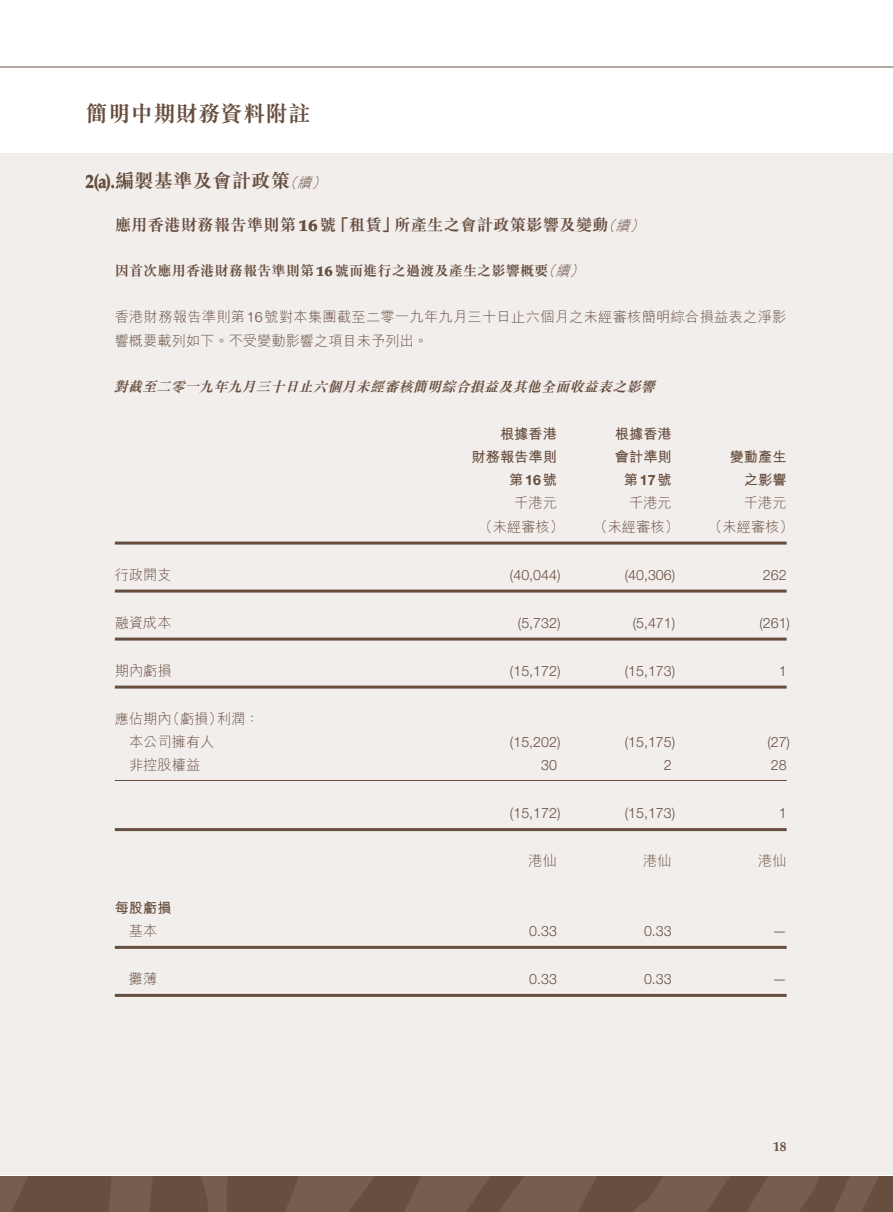
<style>
.page{position:relative;width:893px;height:1212px;background:#fff}
.page>*{position:absolute;margin:0;border:0;box-sizing:border-box;transform-origin:0 0}
.t1{font:700 22.5px "M Sung HK";color:#674e3f}
.t2{font:700 19.5px "M Sung HK";color:#674e3f}
.t3{font:700 16.5px "M Sung HK";color:#674e3f}
.t4{font:300 14.25px "Helvetica Neue LT Std";color:#674e3f}
.t5{font:300 14.25px "M Hei HK";color:#674e3f}
.t6{font:300 14.25px/23.2px "M Hei HK";letter-spacing:.02em;color:#674e3f}
.t7{font:italic 700 14.25px "M Sung HK";color:#674e3f}
.t8{font:700 14.25px "M Hei HK";color:#674e3f}
.t9{font:700 14.25px "M Sung HK";color:#674e3f}
.t10{font:italic 300 14.25px "M Hei HK";color:#674e3f}
.t11{font:700 13.5px "Palatino LT Std";color:#674e3f}
.s1{font-family:"Palatino LT Std";font-weight:900}
.s2{font-family:"Helvetica Neue LT Std"}
</style>
<div class="page">
<svg style="left:0;top:1176px;width:893px;height:36px;background:#6e5546"></svg>
<div style="left:0;top:153px;width:893px;height:1021px;background:#f2eeec"></div>
<hr style="left:0;top:67px;width:893px;height:1px;background:#674e3f">
<hr style="left:115px;top:541px;width:672px;height:3px;background:#674e3f">
<hr style="left:115px;top:589px;width:672px;height:3px;background:#674e3f">
<hr style="left:115px;top:637px;width:672px;height:3px;background:#674e3f">
<hr style="left:115px;top:685px;width:672px;height:3px;background:#674e3f">
<hr style="left:115px;top:780px;width:672px;height:1px;background:#674e3f">
<hr style="left:115px;top:828px;width:672px;height:3px;background:#674e3f">
<hr style="left:115px;top:946px;width:672px;height:3px;background:#674e3f">
<hr style="left:115px;top:994px;width:672px;height:3px;background:#674e3f">
<h1 class="t1" style="left:86px;top:103px;width:226px">簡明中期財務資料附註</h1>
<h2 class="t2" style="left:85px;top:171px;width:207px"><span class="s1">. )a(2</span> 編製基準及會計政策</h2>
<p class="t10" style="left:297px;top:175px;width:20px">續</p>
<p class="t10" style="left:283px;top:175px;width:20px">（</p>
<p class="t10" style="left:311px;top:175px;width:20px">(</p>
<p class="t3" style="left:115px;top:217px;width:223px">應用香港財務報告準則第<span class="s1">16</span>號</p>
<p class="t3" style="left:332px;top:217px;width:67px">「租賃」</p>
<p class="t3" style="left:394px;top:217px;width:216px">所產生之會計政策影響及變動</p>
<p class="t10" style="left:616px;top:219px;width:20px">續</p>
<p class="t10" style="left:601px;top:219px;width:20px">（</p>
<p class="t10" style="left:630px;top:219px;width:20px">(</p>
<p class="t10" style="left:555px;top:263px;width:20px">續</p>
<p class="t10" style="left:541px;top:263px;width:20px">（</p>
<p class="t10" style="left:570px;top:263px;width:20px">(</p>
<p class="t9" style="left:115px;top:263px;width:435px">因首次應用香港財務報告準則第<span class="s1">16</span>號而進行之過渡及產生之影響概要</p>
<p class="t6" style="left:115px;top:305px;width:673px">香港財務報告準則第<span class="s2">16</span>號對本集團截至二零一九年九月三十日止六個月之未經審核簡明綜合損益表之淨影響概要載列如下。不受變動影響之項目未予列出。</p>
<p class="t7" style="left:113px;top:380px;width:547px">對截至二零一九年九月三十日止六個月未經審核簡明綜合損益及其他全面收益表之影響</p>
<p class="t8" style="left:615px;top:423px;width:58px">根據香港</p>
<p class="t8" style="left:500px;top:423px;width:58px">根據香港</p>
<p class="t5" style="left:115px;top:567px;width:58px">行政開支</p>
<p class="t5" style="left:115px;top:615px;width:58px">融資成本</p>
<p class="t5" style="left:115px;top:663px;width:58px">期內虧損</p>
<p class="t5" style="left:166px;top:711px;width:58px">（虧損）</p>
<p class="t5" style="left:115px;top:711px;width:58px">應佔期內</p>
<p class="t5" style="left:217px;top:711px;width:44px">利潤：</p>
<p class="t5" style="left:129px;top:734px;width:87px">本公司擁有人</p>
<p class="t5" style="left:129px;top:758px;width:73px">非控股權益</p>
<p class="t8" style="left:115px;top:897px;width:58px">每股虧損</p>
<p class="t5" style="left:129px;top:923px;width:30px">基本</p>
<p class="t5" style="left:129px;top:971px;width:30px">攤薄</p>
<p class="t8" style="left:472px;top:446px;width:87px">財務報告準則</p>
<p class="t8" style="left:615px;top:446px;width:58px">會計準則</p>
<p class="t8" style="left:730px;top:446px;width:58px">變動產生</p>
<p class="t8" style="left:509px;top:469px;width:49px">第<span class="s2">16</span>號</p>
<p class="t8" style="left:624px;top:469px;width:49px">第<span class="s2">17</span>號</p>
<p class="t8" style="left:744px;top:469px;width:44px">之影響</p>
<p class="t5" style="left:514px;top:496px;width:44px">千港元</p>
<p class="t5" style="left:629px;top:496px;width:44px">千港元</p>
<p class="t5" style="left:744px;top:496px;width:44px">千港元</p>
<p class="t5" style="left:479px;top:519px;width:87px">（未經審核）</p>
<p class="t5" style="left:593px;top:519px;width:87px">（未經審核）</p>
<p class="t5" style="left:708px;top:519px;width:87px">（未經審核(</p>
<p class="t4" style="left:510px;top:566px;width:52px">)40,044(</p>
<p class="t4" style="left:625px;top:566px;width:52px">)40,306(</p>
<p class="t4" style="left:763px;top:566px;width:25px">262</p>
<p class="t4" style="left:518px;top:614px;width:44px">)5,732(</p>
<p class="t4" style="left:633px;top:614px;width:44px">)5,471(</p>
<p class="t4" style="left:759px;top:614px;width:32px">)261(</p>
<p class="t4" style="left:510px;top:662px;width:52px">)15,172(</p>
<p class="t4" style="left:625px;top:662px;width:52px">)15,173(</p>
<p class="t4" style="left:779px;top:662px;width:9px">1</p>
<p class="t4" style="left:510px;top:733px;width:52px">)15,202(</p>
<p class="t4" style="left:625px;top:733px;width:52px">)15,175(</p>
<p class="t4" style="left:767px;top:733px;width:24px">)27(</p>
<p class="t4" style="left:541px;top:756px;width:17px">30</p>
<p class="t4" style="left:664px;top:756px;width:9px">2</p>
<p class="t4" style="left:771px;top:756px;width:17px">28</p>
<p class="t4" style="left:510px;top:804px;width:52px">)15,172(</p>
<p class="t4" style="left:625px;top:804px;width:52px">)15,173(</p>
<p class="t4" style="left:779px;top:804px;width:9px">1</p>
<p class="t5" style="left:528px;top:854px;width:30px">港仙</p>
<p class="t5" style="left:643px;top:854px;width:30px">港仙</p>
<p class="t5" style="left:758px;top:854px;width:30px">港仙</p>
<p class="t4" style="left:529px;top:922px;width:29px">0.33</p>
<p class="t4" style="left:644px;top:922px;width:29px">0.33</p>
<p class="t4" style="left:772px;top:922px;width:16px">—</p>
<p class="t4" style="left:529px;top:970px;width:29px">0.33</p>
<p class="t4" style="left:644px;top:970px;width:29px">0.33</p>
<p class="t4" style="left:772px;top:970px;width:16px">—</p>
<p class="t11" style="left:773px;top:1138px;width:15px">18</p>
</div>
